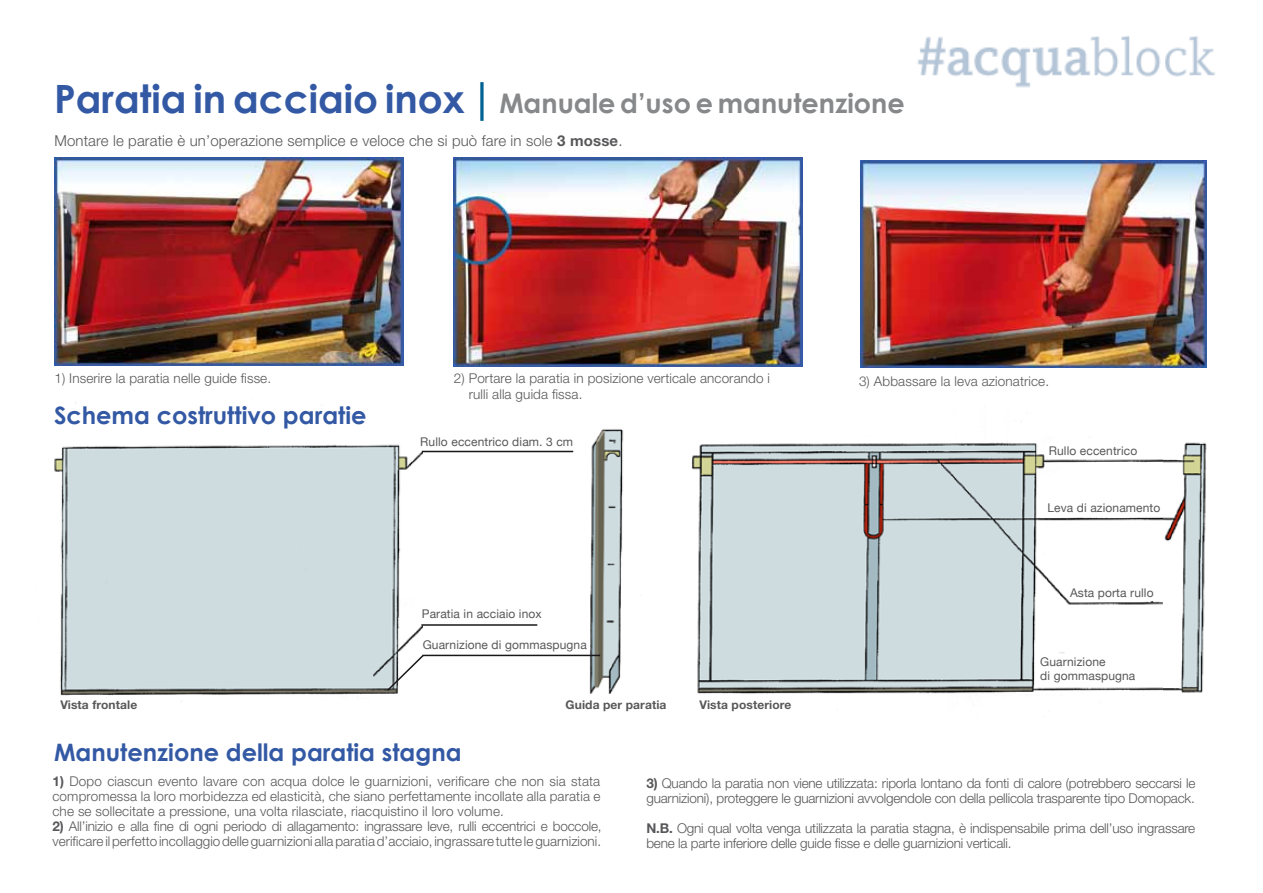
<style>
.page{position:relative;width:1263px;height:893px;background:#fff}
.page>*{position:absolute;margin:0;border:0;box-sizing:border-box;transform-origin:0 0}
.t1{font:700 27px "Century Gothic";color:#87888a}
.t2{font:700 24px "Century Gothic";color:#3359a4}
.t3{font:300 15px "Helvetica Neue";letter-spacing:.01em;color:#58585a}
.t4{font:300 13.5px/15px "Helvetica Neue";letter-spacing:-.015em;color:#58585a}
.t5{font:300 13.5px "Helvetica Neue";letter-spacing:.01em;color:#58585a}
.t6{font:12px/14.4px "Helvetica Neue";letter-spacing:.01em;color:#58585a}
.t7{font:700 12px "Helvetica Neue";letter-spacing:.01em;color:#58585a}
.s1{font-size:39px;color:#3359a4}
.s2{font-size:42px;color:#006293}
.s3{font-weight:700}
</style>
<div class="page">
<img style="left:917px;top:35px;width:298px;height:53px">
<img style="left:54px;top:413px;width:368px;height:289px">
<img style="left:588px;top:429px;width:36px;height:265px">
<img style="left:692px;top:421px;width:471px;height:273px">
<div style="left:1049px;top:444px;width:160px;height:13px;background:#fff"></div>
<div style="left:1070px;top:585px;width:177px;height:16px;background:#fff"></div>
<div style="left:1047px;top:501px;width:178px;height:15px;background:#fff"></div>
<img style="left:1163px;top:442px;width:44px;height:251px">
<div style="left:1040px;top:654px;width:136px;height:32px;background:#fff"></div>
<hr style="left:423px;top:655px;width:177px;height:1px;background:#1a171b">
<svg style="left:385px;top:653px;width:40px;height:40px"></svg>
<hr style="left:422px;top:451px;width:151px;height:1px;background:#1a171b">
<hr style="left:421px;top:624px;width:116px;height:2px;background:#1a171b">
<img style="left:55px;top:157px;width:349px;height:209px">
<img style="left:454px;top:158px;width:348px;height:208px">
<img style="left:860px;top:160px;width:347px;height:207px">
<h1 class="t1" style="left:54px;top:86px;width:852px"><span class="s1">Paratia in acciaio inox</span><span class="s2">|</span> Manuale d’uso e manutenzione</h1>
<p class="t3" style="left:54px;top:132px;width:570px">Montare le paratie è un’operazione semplice e veloce che si può fare in sole <span class="s3">3 mosse</span>.</p>
<p class="t5" style="left:54px;top:370px;width:218px">1) Inserire la paratia nelle guide fisse.</p>
<h2 class="t2" style="left:54px;top:400px;width:314px">Schema costruttivo paratie</h2>
<p class="t5" style="left:454px;top:370px;width:318px">2) Portare la paratia in posizione verticale ancorando i</p>
<p class="t5" style="left:859px;top:373px;width:192px">3) Abbassare la leva azionatrice.</p>
<p class="t5" style="left:469px;top:386px;width:115px">rulli alla guida fissa.</p>
<p class="t6" style="left:420px;top:434px;width:154px">Rullo eccentrico diam. 3 cm</p>
<p class="t6" style="left:1049px;top:444px;width:90px">Rullo eccentrico</p>
<p class="t6" style="left:1047px;top:500px;width:115px">Leva di azionamento</p>
<p class="t6" style="left:422px;top:607px;width:121px">Paratia in acciaio inox</p>
<p class="t6" style="left:423px;top:638px;width:166px">Guarnizione di gommaspugna</p>
<p class="t6" style="left:1070px;top:585px;width:85px">Asta porta rullo</p>
<p class="t6" style="left:1040px;top:654px;width:97px">Guarnizione<br>di gommaspugna</p>
<p class="t7" style="left:60px;top:697px;width:78px">Vista frontale</p>
<p class="t7" style="left:566px;top:697px;width:102px">Guida per paratia</p>
<p class="t7" style="left:699px;top:697px;width:93px">Vista posteriore</p>
<h2 class="t2" style="left:54px;top:737px;width:409px">Manutenzione della paratia stagna</h2>
<p class="t4" style="left:53px;top:773px;width:550px;text-align:justify"><span class="s3">1)</span> Dopo ciascun evento lavare con acqua dolce le guarnizioni, verificare che non sia stata compromessa la loro morbidezza ed elasticità, che siano perfettamente incollate alla paratia e che se sollecitate a pressione, una volta rilasciate, riacquistino il loro volume.</p>
<p class="t4" style="left:53px;top:818px;width:551px"><span class="s3">2)</span> All’inizio e alla fine di ogni periodo di allagamento: ingrassare leve, rulli eccentrici e boccole, verificare ilperfettoincollaggiodelleguarnizioni allaparatiad’acciaio,ingrassare tutte leguarnizioni.</p>
<p class="t4" style="left:646px;top:775px;width:550px"><span class="s3">3)</span> Quando la paratia non viene utilizzata: riporla lontano da fonti di calore (potrebbero seccarsi le guarnizioni), proteggere le guarnizioni avvolgendole con della pellicola trasparente tipo Domopack.</p>
<p class="t4" style="left:646px;top:820px;width:550px"><span class="s3">N.B.</span> Ogni qual volta venga utilizzata la paratia stagna, è indispensabile prima dell’uso ingrassare bene la parte inferiore delle guide fisse e delle guarnizioni verticali.</p>
</div>
